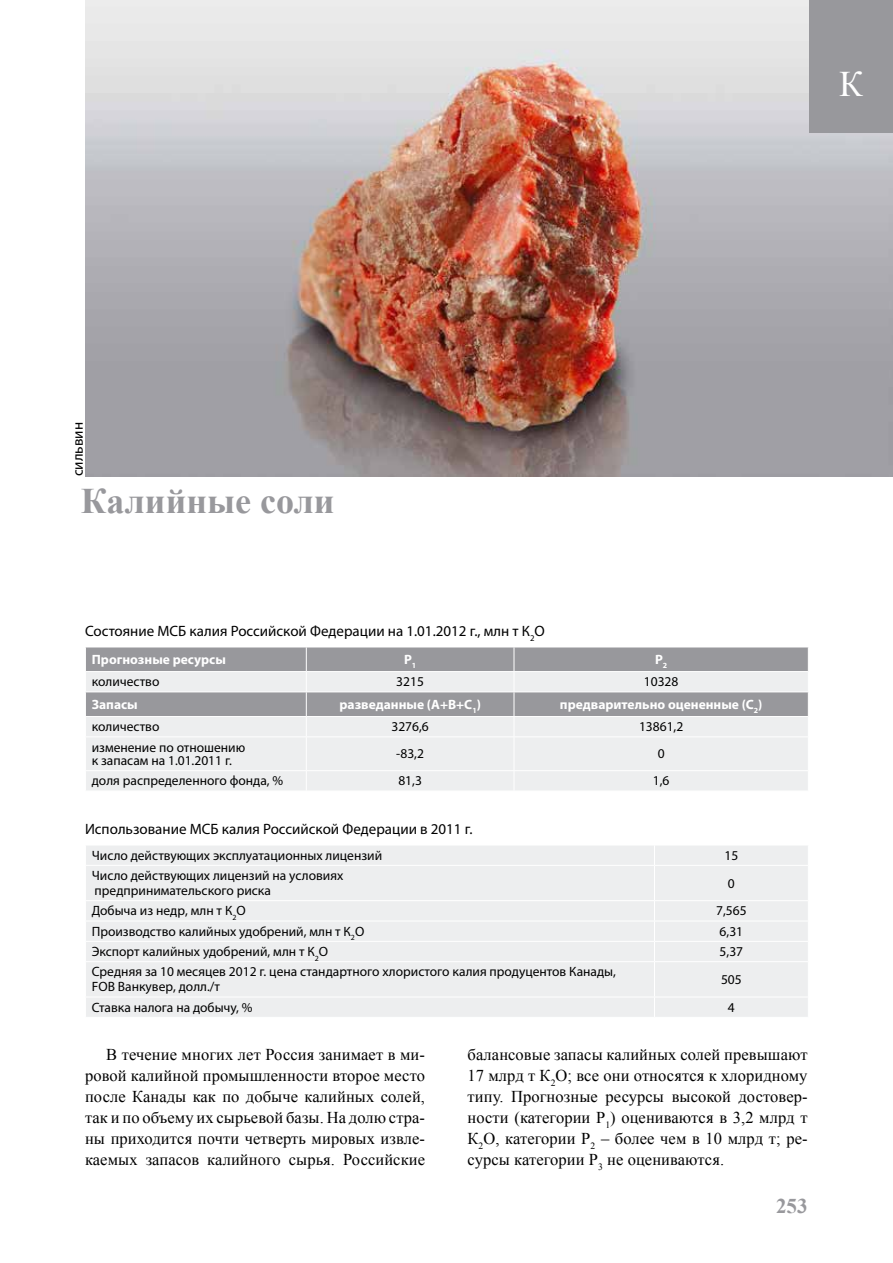
<style>
.page{position:relative;width:893px;height:1263px;background:#fff}
.page>*{position:absolute;margin:0;border:0;box-sizing:border-box;transform-origin:0 0}
.t1{font:700 36px "Times New Roman";color:#98989c}
.t2{font:36px "Times New Roman";color:#fff}
.t3{font:700 21px "Times New Roman";color:#98989c}
.t4{font:16.5px/21px "Times New Roman";letter-spacing:.005em;color:#000;text-align:justify}
.t5{font:15px "Myriad Pro";color:#000}
.t6{font:13.5px/15px "Myriad Pro";color:#000}
.t7{font:700 13.5px "Myriad Pro";color:#fff}
</style>
<div class="page">
<div style="left:86px;top:648px;width:722px;height:23px;background:#98989c"></div>
<svg style="left:86px;top:672px;width:722px;height:118px;background:#dbdcdd"></svg>
<hr style="left:85px;top:691px;width:221px;height:1px;background:#fff">
<hr style="left:306px;top:691px;width:208px;height:1px;background:#fff">
<hr style="left:514px;top:691px;width:295px;height:1px;background:#fff">
<hr style="left:85px;top:716px;width:221px;height:1px;background:#fff">
<hr style="left:306px;top:716px;width:208px;height:1px;background:#fff">
<svg style="left:306px;top:647px;width:1px;height:89px"></svg>
<hr style="left:514px;top:716px;width:295px;height:1px;background:#fff">
<svg style="left:514px;top:647px;width:1px;height:89px"></svg>
<hr style="left:85px;top:736px;width:221px;height:1px;background:#fff">
<hr style="left:306px;top:736px;width:208px;height:1px;background:#fff">
<hr style="left:306px;top:737px;width:1px;height:33px;background:#fff">
<hr style="left:514px;top:736px;width:295px;height:1px;background:#fff">
<hr style="left:514px;top:737px;width:1px;height:33px;background:#fff">
<hr style="left:85px;top:770px;width:221px;height:1px;background:#fff">
<hr style="left:306px;top:770px;width:208px;height:1px;background:#fff">
<svg style="left:306px;top:771px;width:1px;height:19px"></svg>
<hr style="left:514px;top:770px;width:295px;height:1px;background:#fff">
<svg style="left:514px;top:771px;width:1px;height:19px"></svg>
<div style="left:86px;top:846px;width:722px;height:171px;background:#edeeef"></div>
<hr style="left:654px;top:865px;width:155px;height:1px;background:#fff">
<hr style="left:654px;top:900px;width:155px;height:1px;background:#fff">
<hr style="left:654px;top:921px;width:155px;height:1px;background:#fff">
<hr style="left:654px;top:941px;width:155px;height:1px;background:#fff">
<div style="left:86px;top:846px;width:569px;height:115px;background:#edeeef"></div>
<hr style="left:85px;top:961px;width:569px;height:1px;background:#fff">
<hr style="left:654px;top:961px;width:155px;height:1px;background:#fff">
<hr style="left:654px;top:962px;width:1px;height:35px;background:#fff">
<hr style="left:85px;top:997px;width:569px;height:1px;background:#fff">
<hr style="left:654px;top:997px;width:155px;height:1px;background:#fff">
<svg style="left:654px;top:998px;width:1px;height:19px"></svg>
<img style="left:85px;top:0;width:808px;height:476px">
<div style="left:809px;top:0;width:84px;height:132px;background:#98989c"></div>
<h1 class="t2" style="left:839px;top:60px;width:26px">К</h1>
<p class="t5" style="left:69px;top:476px;width:56px;rotate:-90deg">cильвин</p>
<h1 class="t1" style="left:81px;top:476px;width:255px">Калийные соли</h1>
<p class="t5" style="left:85px;top:622px;width:461px">Состояние МСБ калия Российской Федерации на 1.01.2012 г., млн т К<sub>2</sub>О</p>
<p class="t7" style="left:92px;top:651px;width:136px">Прогнозные ресурсы</p>
<p class="t7" style="left:404px;top:651px;width:14px">Р<sub>1</sub></p>
<p class="t7" style="left:655px;top:651px;width:14px">Р<sub>2</sub></p>
<p class="t6" style="left:92px;top:674px;width:69px">количество</p>
<p class="t6" style="left:396px;top:674px;width:29px">3215</p>
<p class="t6" style="left:644px;top:674px;width:36px">10328</p>
<p class="t7" style="left:92px;top:695px;width:47px">Запасы</p>
<p class="t7" style="left:339px;top:695px;width:143px">разведанные (А+В+С<sub>1</sub>)</p>
<p class="t7" style="left:560px;top:695px;width:204px">предварительно оцененные (C<sub>2</sub>)</p>
<p class="t6" style="left:92px;top:719px;width:69px">количество</p>
<p class="t6" style="left:391px;top:719px;width:39px">3276,6</p>
<p class="t6" style="left:639px;top:719px;width:46px">13861,2</p>
<p class="t6" style="left:92px;top:740px;width:155px;line-height:13.5px">изменение по отношению к запасам на 1.01.2011 г.</p>
<p class="t6" style="left:396px;top:746px;width:29px">-83,2</p>
<p class="t6" style="left:658px;top:746px;width:8px">0</p>
<p class="t6" style="left:92px;top:773px;width:193px">доля распределенного фонда, %</p>
<p class="t6" style="left:398px;top:773px;width:25px">81,3</p>
<p class="t6" style="left:653px;top:773px;width:18px">1,6</p>
<p class="t5" style="left:85px;top:820px;width:389px">Использование МСБ калия Российской Федерации в 2011 г.</p>
<p class="t6" style="left:92px;top:847px;width:292px">Число действующих эксплуатационных лицензий</p>
<p class="t6" style="left:724px;top:847px;width:15px">15</p>
<p class="t6" style="left:92px;top:868px;width:253px">Число действующих лицензий на условиях предпринимательского риска</p>
<p class="t6" style="left:728px;top:875px;width:8px">0</p>
<p class="t6" style="left:92px;top:903px;width:155px">Добыча из недр, млн т К<sub>2</sub>O</p>
<p class="t6" style="left:716px;top:903px;width:32px">7,565</p>
<p class="t6" style="left:92px;top:923px;width:274px">Производство калийных удобрений, млн т К<sub>2</sub>О</p>
<p class="t6" style="left:720px;top:923px;width:25px">6,31</p>
<p class="t6" style="left:92px;top:944px;width:238px">Экспорт калийных удобрений, млн т К<sub>2</sub>О</p>
<p class="t6" style="left:720px;top:944px;width:25px">5,37</p>
<p class="t6" style="left:92px;top:964px;width:526px">Средняя за 10 месяцев 2012 г. цена стандартного хлористого калия продуцентов Канады,<br>FOB Ванкувер, долл./т</p>
<p class="t6" style="left:721px;top:972px;width:22px">505</p>
<p class="t6" style="left:92px;top:999px;width:162px">Ставка налога на добычу, %</p>
<p class="t6" style="left:728px;top:999px;width:8px">4</p>
<p class="t4" style="left:85px;top:1043px;width:341px;text-indent:21px">В течение многих лет Россия занимает в ми&shy;ровой калийной промышленности второе место после Канады как по добыче калийных солей, так и по объему их сырьевой базы. На долю стра&shy;ны приходится почти четверть мировых извле&shy;каемых запасов калийного сырья. Российские</p>
<p class="t4" style="left:468px;top:1043px;width:341px">балансовые запасы калийных солей превышают 17 млрд т К<sub>2</sub>О; все они относятся к хлоридному типу. Прогнозные ресурсы высокой достовер&shy;ности (категории Р<sub>1</sub>) оцениваются в 3,2 млрд т К<sub>2</sub>О, категории Р<sub>2</sub> – более чем в 10 млрд т; ре&shy;сурсы категории Р<sub>3</sub> не оцениваются.</p>
<h2 class="t3" style="left:776px;top:1192px;width:33px">253</h2>
</div>
